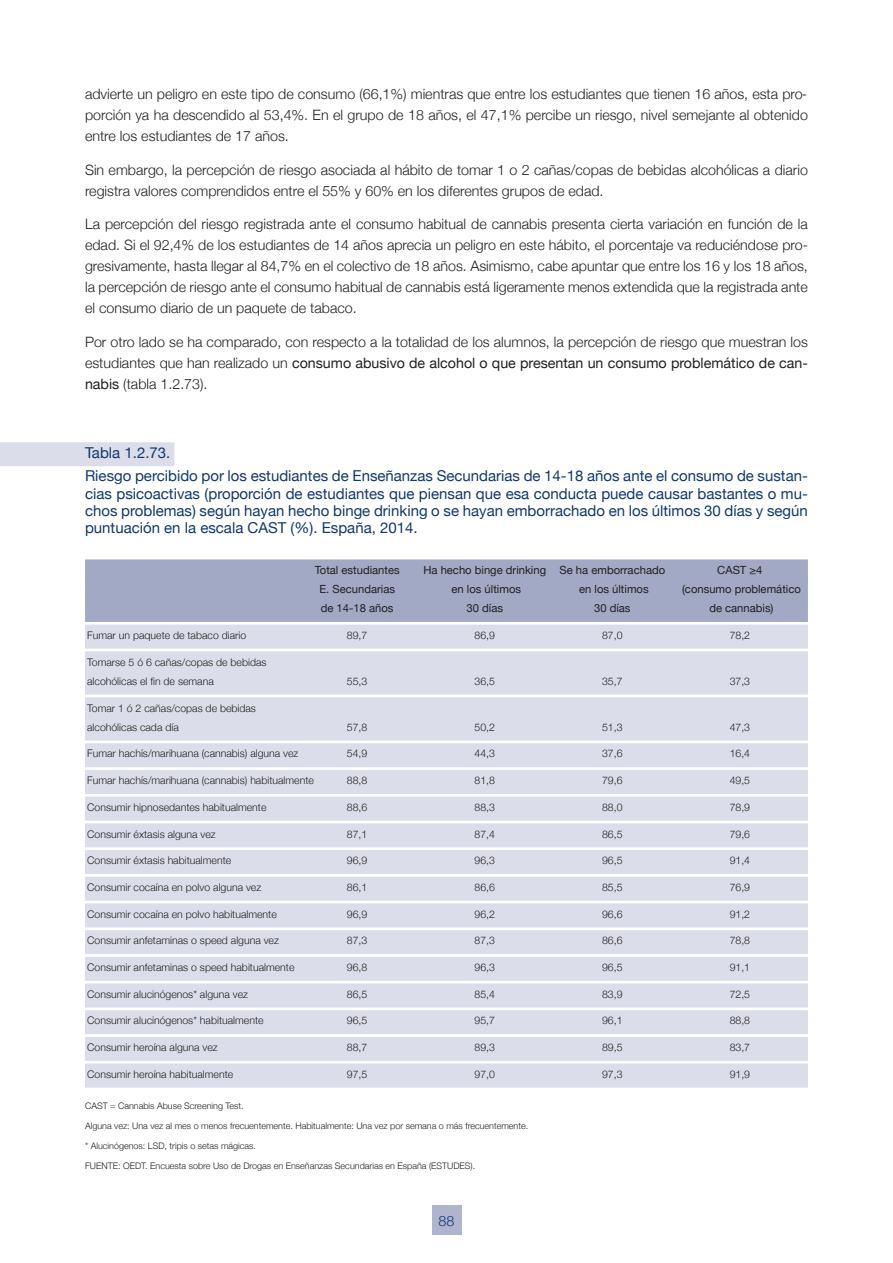
<style>
.page{position:relative;width:893px;height:1263px;background:#fff}
.page>*{position:absolute;margin:0;border:0;box-sizing:border-box;transform-origin:0 0}
.t1{font:15px/17.2px "Helvetica Neue";color:#11386d}
.t2{font:300 14.25px/21px "Helvetica Neue";color:#231f20;text-align:justify}
.t3{font:300 14.25px "Helvetica Neue";color:#11386d}
.t4{font:11.25px "Helvetica Neue";color:#231f20}
.t5{font:300 10.5px/19.2px "Helvetica Neue";color:#231f20}
.t6{font:300 9px/19.8px "Helvetica Neue";color:#231f20}
.s1{font-weight:400}
</style>
<div class="page">
<div style="left:432px;top:1205px;width:29px;height:30px;background:#afb5ce"></div>
<div style="left:0;top:442px;width:174px;height:24px;background:#dbdeea"></div>
<div style="left:85px;top:559px;width:723px;height:24px;background:#a1a9c5"></div>
<div style="left:85px;top:579px;width:723px;height:24px;background:#a1a9c5"></div>
<div style="left:85px;top:598px;width:723px;height:24px;background:#a1a9c5"></div>
<div style="left:85px;top:625px;width:723px;height:24px;background:#dbdeea"></div>
<div style="left:85px;top:651px;width:723px;height:24px;background:#dbdeea"></div>
<div style="left:85px;top:671px;width:723px;height:24px;background:#dbdeea"></div>
<div style="left:85px;top:697px;width:723px;height:24px;background:#dbdeea"></div>
<div style="left:85px;top:716px;width:723px;height:24px;background:#dbdeea"></div>
<div style="left:85px;top:743px;width:723px;height:24px;background:#dbdeea"></div>
<div style="left:85px;top:770px;width:723px;height:24px;background:#dbdeea"></div>
<div style="left:85px;top:797px;width:723px;height:24px;background:#dbdeea"></div>
<div style="left:85px;top:823px;width:723px;height:24px;background:#dbdeea"></div>
<div style="left:85px;top:850px;width:723px;height:24px;background:#dbdeea"></div>
<div style="left:85px;top:877px;width:723px;height:24px;background:#dbdeea"></div>
<div style="left:85px;top:903px;width:723px;height:24px;background:#dbdeea"></div>
<div style="left:85px;top:930px;width:723px;height:24px;background:#dbdeea"></div>
<div style="left:85px;top:957px;width:723px;height:24px;background:#dbdeea"></div>
<div style="left:85px;top:983px;width:723px;height:24px;background:#dbdeea"></div>
<div style="left:85px;top:1010px;width:723px;height:24px;background:#dbdeea"></div>
<div style="left:85px;top:1037px;width:723px;height:24px;background:#dbdeea"></div>
<div style="left:85px;top:1063px;width:723px;height:24px;background:#dbdeea"></div>
<p class="t2" style="left:85px;top:83px;width:724px">advierte un peligro en este tipo de consumo (66,1%) mientras que entre los estudiantes que tienen 16 años, esta pro&shy;porción ya ha descendido al 53,4%. En el grupo de 18 años, el 47,1% percibe un riesgo, nivel semejante al obtenido entre los estudiantes de 17 años.</p>
<p class="t2" style="left:85px;top:159px;width:724px">Sin embargo, la percepción de riesgo asociada al hábito de tomar 1 o 2 cañas/copas de bebidas alcohólicas a diario registra valores comprendidos entre el 55% y 60% en los diferentes grupos de edad.</p>
<p class="t2" style="left:85px;top:213px;width:724px">La percepción del riesgo registrada ante el consumo habitual de cannabis presenta cierta variación en función de la edad. Si el 92,4% de los estudiantes de 14 años aprecia un peligro en este hábito, el porcentaje va reduciéndose pro&shy;gresivamente, hasta llegar al 84,7% en el colectivo de 18 años. Asimismo, cabe apuntar que entre los 16 y los 18 años, la percepción de riesgo ante el consumo habitual de cannabis está ligeramente menos extendida que la registrada ante el consumo diario de un paquete de tabaco.</p>
<p class="t2" style="left:85px;top:331px;width:724px">Por otro lado se ha comparado, con respecto a la totalidad de los alumnos, la percepción de riesgo que muestran los estudiantes que han realizado un <span class="s1">consumo abusivo de alcohol o que presentan un consumo problemático de can&shy;nabis</span> (tabla 1.2.73).</p>
<p class="t1" style="left:85px;top:440px;width:724px;line-height:23.7px">Tabla 1.2.73.<br>Riesgo percibido por los estudiantes de Enseñanzas Secundarias de 14-18 años ante el consumo de sustan-</p>
<p class="t1" style="left:85px;top:484px;width:724px;text-align:justify">cias psicoactivas (proporción de estudiantes que piensan que esa conducta puede causar bastantes o mu&shy;chos problemas) según hayan hecho binge drinking o se hayan emborrachado en los últimos 30 días y según puntuación en la escala CAST (%). España, 2014.</p>
<p class="t4" style="left:315px;top:563px;width:87px">Total estudiantes</p>
<p class="t4" style="left:423px;top:563px;width:243px">Ha hecho binge drinking Se ha emborrachado</p>
<p class="t4" style="left:717px;top:563px;width:47px">CAST ≥4</p>
<p class="t4" style="left:319px;top:582px;width:77px">E. Secundarias</p>
<p class="t4" style="left:451px;top:582px;width:71px">en los últimos</p>
<p class="t4" style="left:579px;top:582px;width:71px">en los últimos</p>
<p class="t4" style="left:682px;top:582px;width:120px">(consumo problemático</p>
<p class="t4" style="left:321px;top:601px;width:74px">de 14-18 años</p>
<p class="t4" style="left:466px;top:601px;width:38px">30 días</p>
<p class="t4" style="left:594px;top:601px;width:38px">30 días</p>
<p class="t4" style="left:709px;top:601px;width:66px">de cannabis)</p>
<p class="t5" style="left:87px;top:625px;width:161px">Fumar un paquete de tabaco diario</p>
<p class="t5" style="left:347px;top:625px;width:22px">89,7</p>
<p class="t5" style="left:475px;top:625px;width:22px">86,9</p>
<p class="t5" style="left:602px;top:625px;width:22px">87,0</p>
<p class="t5" style="left:730px;top:625px;width:22px">78,2</p>
<p class="t5" style="left:87px;top:652px;width:181px">Tomarse 5 ó 6 cañas/copas de bebidas alcohólicas el fin de semana</p>
<p class="t5" style="left:347px;top:671px;width:22px">55,3</p>
<p class="t5" style="left:475px;top:671px;width:22px">36,5</p>
<p class="t5" style="left:602px;top:671px;width:22px">35,7</p>
<p class="t5" style="left:730px;top:671px;width:22px">37,3</p>
<p class="t5" style="left:87px;top:698px;width:170px">Tomar 1 ó 2 cañas/copas de bebidas alcohólicas cada día</p>
<p class="t5" style="left:347px;top:717px;width:22px">57,8</p>
<p class="t5" style="left:475px;top:717px;width:22px">50,2</p>
<p class="t5" style="left:602px;top:717px;width:22px">51,3</p>
<p class="t5" style="left:730px;top:717px;width:22px">47,3</p>
<p class="t5" style="left:87px;top:744px;width:213px">Fumar hachís/marihuana (cannabis) alguna vez</p>
<p class="t5" style="left:347px;top:744px;width:22px">54,9</p>
<p class="t5" style="left:475px;top:744px;width:22px">44,3</p>
<p class="t5" style="left:602px;top:744px;width:22px">37,6</p>
<p class="t5" style="left:730px;top:744px;width:22px">16,4</p>
<p class="t5" style="left:87px;top:771px;width:228px">Fumar hachís/marihuana (cannabis) habitualmente</p>
<p class="t5" style="left:347px;top:771px;width:22px">88,8</p>
<p class="t5" style="left:475px;top:771px;width:22px">81,8</p>
<p class="t5" style="left:602px;top:771px;width:22px">79,6</p>
<p class="t5" style="left:730px;top:771px;width:22px">49,5</p>
<p class="t5" style="left:87px;top:797px;width:181px">Consumir hipnosedantes habitualmente</p>
<p class="t5" style="left:347px;top:797px;width:22px">88,6</p>
<p class="t5" style="left:475px;top:797px;width:22px">88,3</p>
<p class="t5" style="left:602px;top:797px;width:22px">88,0</p>
<p class="t5" style="left:730px;top:797px;width:22px">78,9</p>
<p class="t5" style="left:87px;top:824px;width:130px">Consumir éxtasis alguna vez</p>
<p class="t5" style="left:347px;top:824px;width:22px">87,1</p>
<p class="t5" style="left:475px;top:824px;width:22px">87,4</p>
<p class="t5" style="left:602px;top:824px;width:22px">86,5</p>
<p class="t5" style="left:730px;top:824px;width:22px">79,6</p>
<p class="t5" style="left:87px;top:851px;width:146px">Consumir éxtasis habitualmente</p>
<p class="t5" style="left:347px;top:851px;width:22px">96,9</p>
<p class="t5" style="left:475px;top:851px;width:22px">96,3</p>
<p class="t5" style="left:602px;top:851px;width:22px">96,5</p>
<p class="t5" style="left:730px;top:851px;width:22px">91,4</p>
<p class="t5" style="left:87px;top:877px;width:176px">Consumir cocaína en polvo alguna vez</p>
<p class="t5" style="left:347px;top:877px;width:22px">86,1</p>
<p class="t5" style="left:475px;top:877px;width:22px">86,6</p>
<p class="t5" style="left:602px;top:877px;width:22px">85,5</p>
<p class="t5" style="left:730px;top:877px;width:22px">76,9</p>
<p class="t5" style="left:87px;top:904px;width:191px">Consumir cocaína en polvo habitualmente</p>
<p class="t5" style="left:347px;top:904px;width:22px">96,9</p>
<p class="t5" style="left:475px;top:904px;width:22px">96,2</p>
<p class="t5" style="left:602px;top:904px;width:22px">96,6</p>
<p class="t5" style="left:730px;top:904px;width:22px">91,2</p>
<p class="t5" style="left:87px;top:931px;width:193px">Consumir anfetaminas o speed alguna vez</p>
<p class="t5" style="left:347px;top:931px;width:22px">87,3</p>
<p class="t5" style="left:475px;top:931px;width:22px">87,3</p>
<p class="t5" style="left:602px;top:931px;width:22px">86,6</p>
<p class="t5" style="left:730px;top:931px;width:22px">78,8</p>
<p class="t5" style="left:87px;top:957px;width:209px">Consumir anfetaminas o speed habitualmente</p>
<p class="t5" style="left:347px;top:957px;width:22px">96,8</p>
<p class="t5" style="left:475px;top:957px;width:22px">96,3</p>
<p class="t5" style="left:602px;top:957px;width:22px">96,5</p>
<p class="t5" style="left:730px;top:957px;width:22px">91,1</p>
<p class="t5" style="left:87px;top:984px;width:162px">Consumir alucinógenos* alguna vez</p>
<p class="t5" style="left:347px;top:984px;width:22px">86,5</p>
<p class="t5" style="left:475px;top:984px;width:22px">85,4</p>
<p class="t5" style="left:602px;top:984px;width:22px">83,9</p>
<p class="t5" style="left:730px;top:984px;width:22px">72,5</p>
<p class="t5" style="left:87px;top:1011px;width:178px">Consumir alucinógenos* habitualmente</p>
<p class="t5" style="left:347px;top:1011px;width:22px">96,5</p>
<p class="t5" style="left:475px;top:1011px;width:22px">95,7</p>
<p class="t5" style="left:602px;top:1011px;width:22px">96,1</p>
<p class="t5" style="left:730px;top:1011px;width:22px">88,8</p>
<p class="t5" style="left:87px;top:1037px;width:132px">Consumir heroína alguna vez</p>
<p class="t5" style="left:347px;top:1037px;width:22px">88,7</p>
<p class="t5" style="left:475px;top:1037px;width:22px">89,3</p>
<p class="t5" style="left:602px;top:1037px;width:22px">89,5</p>
<p class="t5" style="left:730px;top:1037px;width:22px">83,7</p>
<p class="t5" style="left:87px;top:1064px;width:148px">Consumir heroína habitualmente</p>
<p class="t5" style="left:347px;top:1064px;width:22px">97,5</p>
<p class="t5" style="left:475px;top:1064px;width:22px">97,0</p>
<p class="t5" style="left:602px;top:1064px;width:22px">97,3</p>
<p class="t5" style="left:730px;top:1064px;width:22px">91,9</p>
<p class="t6" style="left:85px;top:1096px;width:445px">CAST = Cannabis Abuse Screening Test.<br>Alguna vez: Una vez al mes o menos frecuentemente. Habitualmente: Una vez por semana o más frecuentemente. * Alucinógenos: LSD, tripis o setas mágicas.<br>FUENTE: OEDT. Encuesta sobre Uso de Drogas en Enseñanzas Secundarias en España (ESTUDES).</p>
<p class="t3" style="left:439px;top:1212px;width:17px">88</p>
</div>
